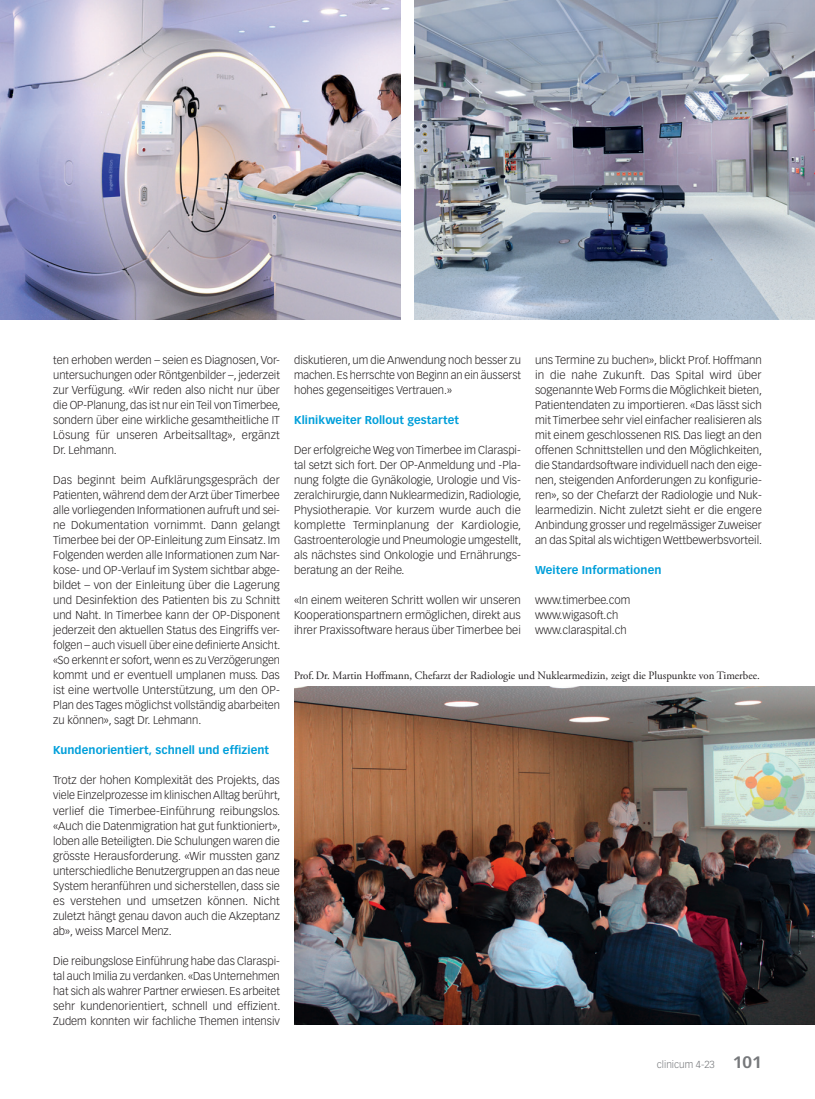
<style>
.page{position:relative;width:815px;height:1099px;background:#fff}
.page>*{position:absolute;margin:0;border:0;box-sizing:border-box;transform-origin:0 0}
.Lauftext{font:300 11.25px/15px "Vectora LT Std";color:#231f20;text-align:justify}
.Legende{font:11.25px "Adobe Garamond Pro";color:#231f20}
.ZT_GM{font:700 11.25px "Vectora LT Std";letter-spacing:.005em;color:#009fda}
.t1{font:300 10px "Vectora LT Std";color:#76787b}
.s1{font-weight:700;font-size:16.25px}
</style>
<div class="page">
<img style="left:294px;top:687px;width:521px;height:337px">
<img style="left:0;top:0;width:400px;height:319px">
<img style="left:415px;top:0;width:400px;height:319px">
<p class="Lauftext" style="left:53px;top:353px;width:229px">ten erhoben werden – seien es Diagnosen, Vor&shy;untersuchungen oder Röntgenbilder –, jederzeit zur Verfügung. «Wir reden also nicht nur ü ber die OP-Planung, das ist nur ein Teil von Timerbee, sondern über eine wirkliche gesamtheitliche IT Lösung für unseren Arbeitsalltag», ergänzt Dr. Lehmann.</p>
<p class="Lauftext" style="left:53px;top:473px;width:229px">Das beginnt beim Aufklä rungsgespräch der Patienten, während dem der Arzt ü ber Timerbee alle vorliegenden Informationen aufruft und sei&shy;ne Dokumentation vornimmt. Dann gelangt Timerbee bei der OP-Einleitung zum Einsatz. Im Folgenden werden alle Informationen zum Nar&shy;kose- und OP-Verlauf im System sichtbar abge&shy;bildet – von der Einleitung ü ber die Lagerung und Desinfektion des Patienten bis zu Schnitt und Naht. In Timerbee kann der OP-Disponent jederzeit den aktuellen Status des Eingriffs ver&shy;folgen – auch visuell ü ber eine definierte Ansicht. «So erkennt er sofort, wenn es zu Verzögerungen kommt und er eventuell umplanen muss. Das ist eine wertvolle Unterstützung, um den OP-Plan des Tages möglichst vollständig abarbeiten zu können», sagt Dr. Lehmann.</p>
<p class="ZT_GM" style="left:53px;top:743px;width:218px">Kundenorientiert, schnell und effizient</p>
<p class="Lauftext" style="left:53px;top:773px;width:229px">Trotz der hohen Komplexität des Projekts, das viele Einzelprozesse im klinischen Alltag berü hrt, verlief die Timerbee-Einfü hrung reibungslos. «Auch die Datenmigration hat gut funktioniert», loben alle Beteiligten. Die Schulungen waren die grösste Herausforderung. «Wir mussten ganz unterschiedliche Benutzergruppen an das neue System heranfü hren und sicherstellen, dass sie es verstehen und umsetzen können. Nicht zuletzt hä ngt genau davon auch die Akzeptanz ab», weiss Marcel Menz.</p>
<p class="Lauftext" style="left:53px;top:953px;width:229px">Die reibungslose Einfü hrung habe das Claraspi&shy;tal auch Imilia zu verdanken. «Das Unternehmen hat sich als wahrer Partner erwiesen. Es arbeitet sehr kundenorientiert, schnell und effizient.<br>Zudem konnten wir fachliche Themen intensiv</p>
<p class="Lauftext" style="left:535px;top:353px;width:229px">uns Termine zu buchen», blickt Prof. Hoffmann in die nahe Zukunft. Das Spital wird ü ber sogenannte Web Forms die Möglichkeit bieten, Patientendaten zu importieren. «Das lässt sich mit Timerbee sehr viel einfacher realisieren als mit einem geschlossenen RIS. Das liegt an den offenen Schnittstellen und den Möglichkeiten, die Standardsoftware individuell nach den eige&shy;nen, steigenden Anforderungen zu konfigurie&shy;ren», so der Chefarzt der Radiologie und Nuk&shy;learmedizin. Nicht zuletzt sieht er die engere Anbindung grosser und regelmässiger Zuweiser an das Spital als wichtigen Wettbewerbsvorteil.</p>
<p class="ZT_GM" style="left:535px;top:563px;width:128px">Weitere Informationen</p>
<p class="Lauftext" style="left:535px;top:593px;width:97px">www.timerbee.com</p>
<p class="Lauftext" style="left:535px;top:608px;width:85px">www.wigasoft.ch</p>
<p class="Lauftext" style="left:535px;top:623px;width:93px">www.claraspital.ch</p>
<p class="Legende" style="left:294px;top:669px;width:467px">Prof.Dr. Martin Hoffmann, Chefarzt der Radiologie und Nuklearmedizin, zeigt die Pluspunkte von Timerbee.</p>
<p class="Lauftext" style="left:294px;top:353px;width:228px">diskutieren, um die Anwendung noch besser zu machen. Es herrschte von Beginn an ein ä usserst hohes gegenseitiges Vertrauen.»</p>
<p class="ZT_GM" style="left:294px;top:413px;width:166px">Klinikweiter Rollout gestartet</p>
<p class="Lauftext" style="left:294px;top:443px;width:229px">Der erfolgreiche Weg von Timerbee im Claraspi&shy;tal setzt sich fort. Der OP-Anmeldung und -Pla&shy;nung folgte die Gynäkologie, Urologie und Vis&shy;zeralchirurgie, dann Nuklearmedizin, Radiologie, Physiotherapie. Vor kurzem wurde auch die komplette Terminplanung der Kardiologie, Gastroenterologie und Pneumologie umgestellt, als nächstes sind Onkologie und Ernährungs&shy;beratung an der Reihe.</p>
<p class="Lauftext" style="left:294px;top:593px;width:228px">«In einem weiteren Schritt wollen wir unseren Kooperationspartnern ermöglichen, direkt aus ihrer Praxissoftware heraus ü ber Timerbee bei</p>
<p class="t1" style="left:657px;top:1058px;width:106px">clinicum 4-23 <span class="s1">101</span></p>
</div>
